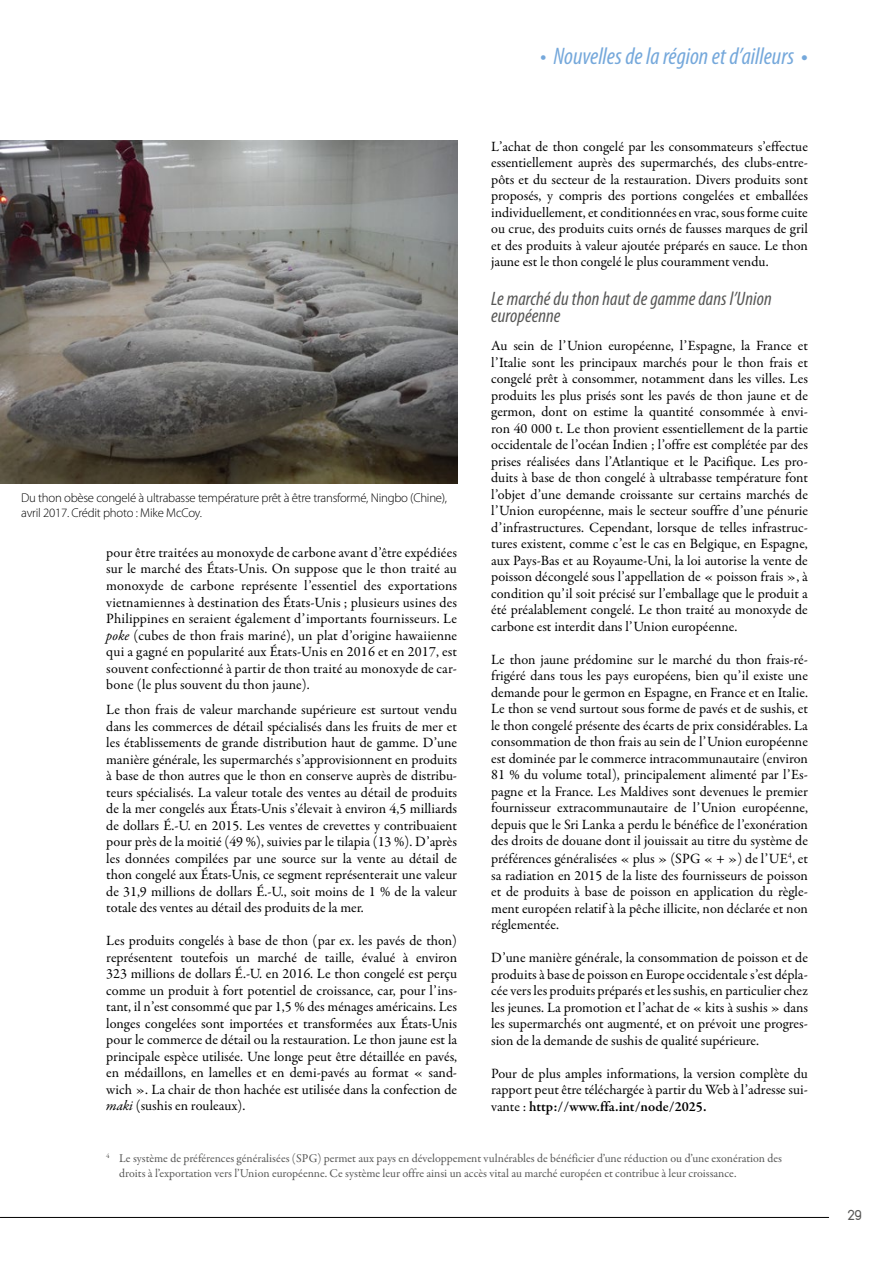
<style>
.page{position:relative;width:893px;height:1263px;background:#fff}
.page>*{position:absolute;margin:0;border:0;box-sizing:border-box;transform-origin:0 0}
.t1{font:italic condensed 24px "Myriad Pro";color:#75a8db}
.t2{font:italic condensed 19.5px/16.5px "Myriad Pro";letter-spacing:.005em;color:#575756}
.t3{font:15px "Duepuntozero";color:#575756}
.t4{font:14.25px/16.5px "Garamond Premr Pro";color:#000;text-align:justify}
.t5{font:300 12.75px/15px "Myriad Pro";letter-spacing:-.02em;color:#000}
.t6{font:12px/15px "Garamond Premr Pro";color:#575756}
.s1{font-style:italic}
.s2{font-style:normal;font-stretch:normal}
.s3{font-weight:600}
</style>
<div class="page">
<hr style="left:0;top:1217px;width:829px;height:1px;background:#000">
<img style="left:0;top:140px;width:457px;height:343px">
<p class="t5" style="left:21px;top:490px;width:427px">Du thon obèse congelé à ultrabasse température prêt à être transformé, Ningbo (Chine), avril 2017. Crédit photo : Mike McCoy.</p>
<p class="t4" style="left:106px;top:545px;width:352px">pour être traitées au monoxyde de carbone avant d’être expédiées sur le marché des États-Unis. On suppose que le thon traité au monoxyde de carbone représente l’essentiel des exportations vietnamiennes à destination des États-Unis ; plusieurs usines des Philippines en seraient également d’importants fournisseurs. Le <span class="s1">poke</span> (cubes de thon frais mariné), un plat d’origine hawaiienne qui a gagné en popularité aux États-Unis en 2016 et en 2017, est souvent confectionné à partir de thon traité au monoxyde de car&shy;bone (le plus souvent du thon jaune).</p>
<p class="t4" style="left:106px;top:702px;width:352px">Le thon frais de valeur marchande supérieure est surtout vendu dans les commerces de détail spécialisés dans les fruits de mer et les établissements de grande distribution haut de gamme. D’une manière générale, les supermarchés s’approvisionnent en produits à base de thon autres que le thon en conserve auprès de distribu&shy;teurs spécialisés. La valeur totale des ventes au détail de produits de la mer congelés aux États-Unis s’élevait à environ 4,5 milliards de dollars É.-U. en 2015. Les ventes de crevettes y contribuaient pour près de la moitié (49 %), suivies par le tilapia (13 %). D’après les données compilées par une source sur la vente au détail de thon congelé aux États-Unis, ce segment représenterait une valeur de 31,9 millions de dollars É.-U., soit moins de 1 % de la valeur totale des ventes au détail des produits de la mer.</p>
<p class="t4" style="left:106px;top:933px;width:352px">Les produits congelés à base de thon (par ex. les pavés de thon) représentent toutefois un marché de taille, évalué à environ 323 millions de dollars É.-U. en 2016. Le thon congelé est perçu comme un produit à fort potentiel de croissance, car, pour l’ins&shy;tant, il n’est consommé que par 1,5 % des ménages américains. Les longes congelées sont importées et transformées aux États-Unis pour le commerce de détail ou la restauration. Le thon jaune est la principale espèce utilisée. Une longe peut être détaillée en pavés, en médaillons, en lamelles et en demi-pavés au format « sand&shy;wich ». La chair de thon hachée est utilisée dans la confection de <span class="s1">maki</span> (sushis en rouleaux).</p>
<h1 class="t1" style="left:540px;top:41px;width:269px">• Nouvelles de la région et d’ailleurs <span class="s2">•</span></h1>
<p class="t4" style="left:491px;top:138px;width:318px">L’achat de thon congelé par les consommateurs s’effectue essentiellement auprès des supermarchés, des clubs-entre&shy;pôts et du secteur de la restauration. Divers produits sont proposés, y compris des portions congelées et emballées individuellement, et conditionnées en vrac, sous forme cuite ou crue, des produits cuits ornés de fausses marques de gril et des produits à valeur ajoutée préparés en sauce. Le thon jaune est le thon congelé le plus couramment vendu.</p>
<h2 class="t2" style="left:491px;top:290px;width:282px">Le marché du thon haut de gamme dans l’Union européenne</h2>
<p class="t4" style="left:491px;top:338px;width:318px">Au sein de l’Union européenne, l’Espagne, la France et l’Italie sont les principaux marchés pour le thon frais et congelé prêt à consommer, notamment dans les villes. Les produits les plus prisés sont les pavés de thon jaune et de germon, dont on estime la quantité consommée à envi&shy;ron 40 000 t. Le thon provient essentiellement de la partie occidentale de l’océan Indien ; l’offre est complétée par des prises réalisées dans l’Atlantique et le Pacifique. Les pro&shy;duits à base de thon congelé à ultrabasse température font l’objet d’une demande croissante sur certains marchés de l’Union européenne, mais le secteur souffre d’une pénurie d’infrastructures. Cependant, lorsque de telles infrastruc&shy;tures existent, comme c’est le cas en Belgique, en Espagne, aux Pays-Bas et au Royaume-Uni, la loi autorise la vente de poisson décongelé sous l’appellation de « poisson frais », à condition qu’il soit précisé sur l’emballage que le produit a été préalablement congelé. Le thon traité au monoxyde de carbone est interdit dans l’Union européenne.</p>
<p class="t4" style="left:491px;top:651px;width:318px">Le thon jaune prédomine sur le marché du thon frais-ré&shy;frigéré dans tous les pays européens, bien qu’il existe une demande pour le germon en Espagne, en France et en Italie.<br>Le thon se vend surtout sous forme de pavés et de sushis, et le thon congelé présente des écarts de prix considérables. La consommation de thon frais au sein de l’Union européenne est dominée par le commerce intracommunautaire (environ 81 % du volume total), principalement alimenté par l’Es&shy;pagne et la France. Les Maldives sont devenues le premier fournisseur extracommunautaire de l’Union européenne, depuis que le Sri Lanka a perdu le bénéfice de l’exonération des droits de douane dont il jouissait au titre du système de</p>
<p class="t4" style="left:491px;top:851px;width:318px">préférences généralisées « plus » (SPG « + ») de l’UE<sup>4</sup>, et sa radiation en 2015 de la liste des fournisseurs de poisson et de produits à base de poisson en application du règle&shy;ment européen relatif à la pêche illicite, non déclarée et non réglementée.</p>
<p class="t4" style="left:491px;top:950px;width:318px">D’une manière générale, la consommation de poisson et de produits à base de poisson en Europe occidentale s’est dépla&shy;cée vers les produits préparés et les sushis, en particulier chez les jeunes. La promotion et l’achat de « kits à sushis » dans les supermarchés ont augmenté, et on prévoit une progres&shy;sion de la demande de sushis de qualité supérieure.</p>
<p class="t4" style="left:491px;top:1065px;width:318px">Pour de plus amples informations, la version complète du rapport peut être téléchargée à partir du Web à l’adresse sui&shy;vante : <span class="s3">http://www.ffa.int/node/2025.</span></p>
<p class="t6" style="left:119px;top:1151px;width:664px;text-indent:-13px"><sup>4</sup> Le système de préférences généralisées (SPG) permet aux pays en développement vulnérables de bénéficier d’une réduction ou d’une exonération des droits à l’exportation vers l’Union européenne. Ce système leur offre ainsi un accès vital au marché européen et contribue à leur croissance.</p>
<p class="t3" style="left:848px;top:1207px;width:15px">29</p>
</div>
